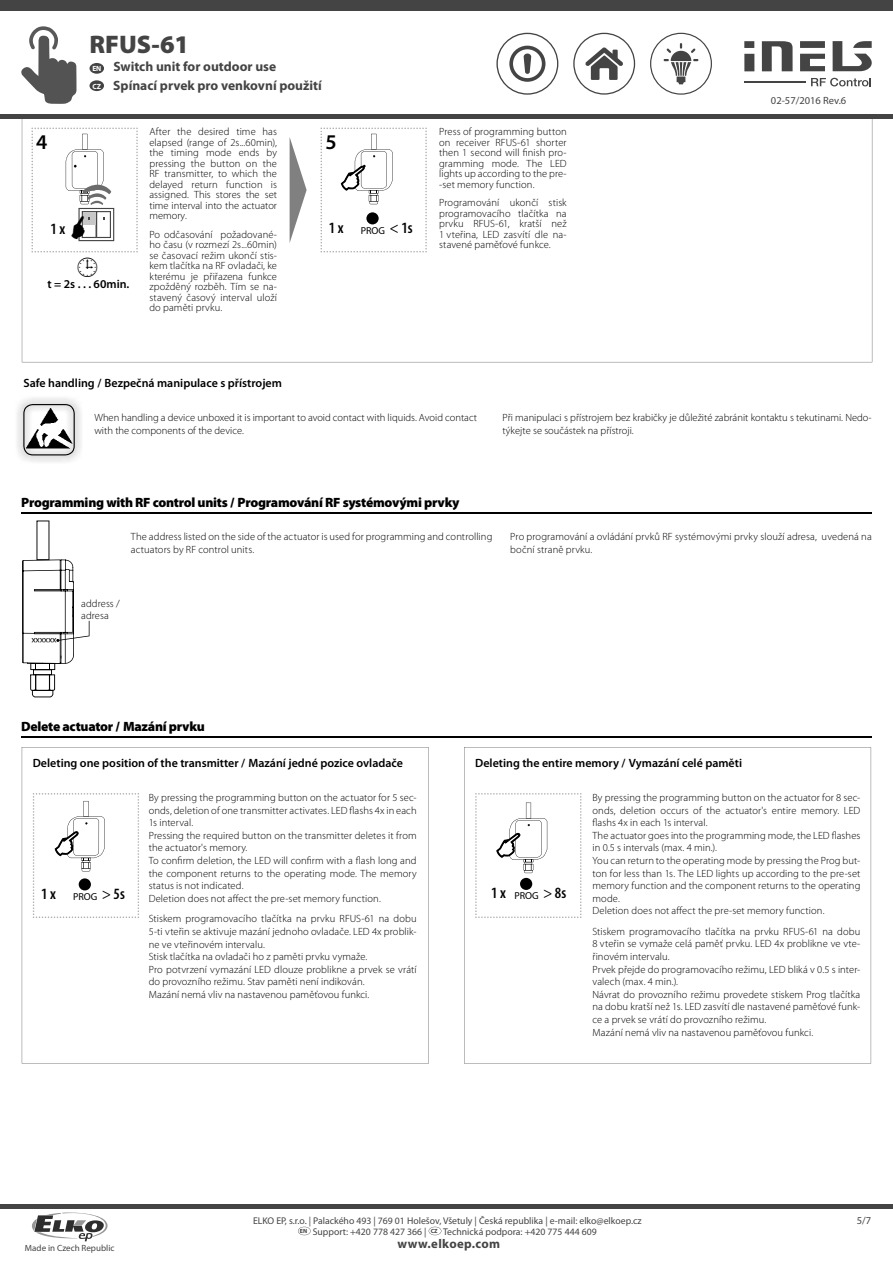
<style>
.page{position:relative;width:893px;height:1263px;background:#fff}
.page>*{position:absolute;margin:0;border:0;box-sizing:border-box;transform-origin:0 0}
.t1{font:27px "Wingdings";color:#000}
.t2{font:900 25.5px "Myriad Pro";color:#444}
.t3{font:600 21px "Myriad Pro";color:#000}
.t4{font:600 condensed 15.75px "Myriad Pro";color:#000}
.t5{font:900 13.5px "Myriad Pro";letter-spacing:-.02em;color:#000}
.t6{font:700 13.5px "Myriad Pro";color:#444}
.t7{font:700 12.75px "Myriad Pro";letter-spacing:.03em;color:#444}
.t8{font:600 12px "Myriad Pro";color:#000}
.t9{font:300 10.5px/12.6px "Myriad Pro";letter-spacing:.01em;color:#000}
.t10{font:10.5px "Myriad Pro";color:#444}
.t11{font:9.75px/11.7px "Myriad Pro";color:#444;text-align:center}
.t12{font:9px "Myriad Pro";color:#444}
.t13{font:9px "Myriad Pro";color:#000}
.s1{font-size:7.5px;color:#fff}
.s2{font-weight:400;font-stretch:normal;font-size:10.2px}
.s3{font-weight:400}
</style>
<div class="page">
<svg style="left:22px;top:118px;width:850px;height:244px"></svg>
<svg style="left:464px;top:747px;width:407px;height:316px"></svg>
<svg style="left:22px;top:747px;width:407px;height:316px"></svg>
<div style="left:0;top:0;width:893px;height:11px;background:#444"></div>
<hr style="left:0;top:114px;width:893px;height:4px;background:#444">
<svg style="left:650px;top:33px;width:62px;height:62px"></svg>
<svg style="left:573px;top:33px;width:62px;height:62px"></svg>
<svg style="left:496px;top:33px;width:62px;height:62px"></svg>
<div style="left:744px;top:54px;width:10px;height:17px;background:#444"></div>
<svg style="left:762px;top:41px;width:31px;height:30px"></svg>
<svg style="left:800px;top:54px;width:25px;height:17px"></svg>
<div style="left:800px;top:41px;width:25px;height:7px;background:#444"></div>
<svg style="left:833px;top:41px;width:39px;height:30px"></svg>
<div style="left:744px;top:41px;width:10px;height:7px;background:#444"></div>
<hr style="left:744px;top:81px;width:62px;height:1px;background:#444">
<svg style="left:811px;top:78px;width:60px;height:8px"></svg>
<div style="left:90px;top:63px;width:14px;height:11px;background:#444;border-radius:50%"></div>
<svg style="left:21px;top:26px;width:56px;height:78px"></svg>
<div style="left:0;top:1204px;width:893px;height:5px;background:#444"></div>
<div style="left:90px;top:80px;width:14px;height:11px;background:#444;border-radius:50%"></div>
<svg style="left:32px;top:1212px;width:76px;height:29px"></svg>
<svg style="left:290px;top:137px;width:17px;height:106px"></svg>
<img style="left:17px;top:398px;width:64px;height:64px">
<img style="left:21px;top:405px;width:56px;height:50px">
<svg style="left:23px;top:404px;width:52px;height:51px"></svg>
<hr style="left:21px;top:512px;width:851px;height:2px;background:#000">
<svg style="left:22px;top:520px;width:68px;height:177px"></svg>
<hr style="left:21px;top:736px;width:851px;height:2px;background:#000">
<svg style="left:298px;top:1227px;width:13px;height:8px"></svg>
<svg style="left:429px;top:1227px;width:12px;height:8px"></svg>
<svg style="left:320px;top:128px;width:107px;height:124px"></svg>
<svg style="left:31px;top:128px;width:107px;height:124px"></svg>
<svg style="left:33px;top:793px;width:106px;height:125px"></svg>
<svg style="left:475px;top:793px;width:106px;height:125px"></svg>
<h2 class="t2" style="left:90px;top:35px;width:101px">RFUS-61</h2>
<p class="t6" style="left:92px;top:61px;width:185px"><span class="s1">EN</span> Switch unit for outdoor use</p>
<p class="t6" style="left:92px;top:80px;width:231px"><span class="s1">CZ</span> Spínací prvek pro venkovní použití</p>
<h3 class="t3" style="left:36px;top:134px;width:13px">4</h3>
<h3 class="t3" style="left:325px;top:134px;width:13px">5</h3>
<p class="t9" style="left:439px;top:128px;width:129px;line-height:10.5px;text-align:justify">Press of programming button on receiver RFUS-61 shorter then 1 second will finish pro&shy;gramming mode. The LED lights up according to the pre--set memory function.</p>
<p class="t9" style="left:149px;top:128px;width:129px;line-height:10.5px;text-align:justify">After the desired time has elapsed (range of 2s...60min), the timing mode ends by pressing the button on the RF transmitter, to which the delayed return function is assigned. This stores the set time interval into the actuator memory.</p>
<p class="t9" style="left:439px;top:199px;width:129px;line-height:10.5px;text-align:justify">Programování ukončí stisk programovacího tlačítka na prvku RFUS-61, kratší než 1 vteřina, LED zasvítí dle na&shy;stavené paměťové funkce.</p>
<h3 class="t4" style="left:329px;top:222px;width:85px">1 x <span class="s2">PROG</span> <span class="s3">&lt;</span> 1s</h3>
<h3 class="t4" style="left:51px;top:223px;width:16px">1 x</h3>
<p class="t9" style="left:149px;top:230px;width:129px;line-height:10.5px;text-align:justify">Po odčasování požadované&shy;ho času (v rozmezí 2s...60min) se časovací režim ukončí stis&shy;kem tlačítka na RF ovladači, ke kterému je přiřazena funkce zpožděný rozběh. Tím se na&shy;stavený časový interval uloží do paměti prvku.</p>
<h1 class="t1" style="left:75px;top:252px;width:26px">•</h1>
<p class="t8" style="left:47px;top:280px;width:84px">t = 2s . . . 60min.</p>
<p class="t10" style="left:771px;top:96px;width:77px">02-57/2016 Rev.6</p>
<p class="t8" style="left:23px;top:379px;width:260px">Safe handling / Bezpečná manipulace s přístrojem</p>
<p class="t9" style="left:94px;top:412px;width:384px">When handling a device unboxed it is important to avoid contact with liquids. Avoid contact with the components of the device.</p>
<p class="t9" style="left:503px;top:412px;width:371px">Při manipulaci s přístrojem bez krabičky je důležité zabránit kontaktu s tekutinami. Nedo&shy;týkejte se součástek na přístroji.</p>
<p class="t5" style="left:21px;top:497px;width:440px">Programming with RF control units / Programování RF systémovými prvky</p>
<p class="t9" style="left:131px;top:532px;width:363px">The address listed on the side of the actuator is used for programming and controlling actuators by RF control units.</p>
<p class="t9" style="left:81px;top:598px;width:40px">address /</p>
<p class="t13" style="left:57px;top:644px;width:27px;rotate:-180deg">xxxxxx</p>
<p class="t9" style="left:81px;top:610px;width:29px">adresa</p>
<p class="t9" style="left:510px;top:532px;width:363px">Pro programování a ovládání prvků RF systémovými prvky slouží adresa, uvedená na boční straně prvku.</p>
<p class="t5" style="left:21px;top:721px;width:185px">Delete actuator / Mazání prvku</p>
<p class="t8" style="left:33px;top:758px;width:372px">Deleting one position of the transmitter / Mazání jedné pozice ovladače</p>
<p class="t8" style="left:475px;top:758px;width:268px">Deleting the entire memory / Vymazání celé paměti</p>
<p class="t9" style="left:149px;top:792px;width:269px">By pressing the programming button on the actuator for 5 sec&shy;onds, deletion of one transmitter activates. LED flashs 4x in each 1s interval.<br>Pressing the required button on the transmitter deletes it from the actuator's memory.<br>To confirm deletion, the LED will confirm with a flash long and the component returns to the operating mode. The memory status is not indicated.<br>Deletion does not affect the pre-set memory function.</p>
<p class="t9" style="left:592px;top:792px;width:269px">By pressing the programming button on the actuator for 8 sec&shy;onds, deletion occurs of the actuator's entire memory. LED flashs 4x in each 1s interval.<br>The actuator goes into the programming mode, the LED flashes in 0.5 s intervals (max. 4 min.).<br>You can return to the operating mode by pressing the Prog but&shy;ton for less than 1s. The LED lights up according to the pre-set memory function and the component returns to the operating mode.<br>Deletion does not affect the pre-set memory function.</p>
<h3 class="t4" style="left:41px;top:888px;width:85px">1 x <span class="s2">PROG</span> <span class="s3">&gt;</span> 5s</h3>
<h3 class="t4" style="left:491px;top:887px;width:77px">1 x <span class="s2">PROG</span> <span class="s3">&gt;</span> 8s</h3>
<p class="t9" style="left:149px;top:913px;width:269px">Stiskem programovacího tlačítka na prvku RFUS-61 na dobu 5-ti vteřin se aktivuje mazání jednoho ovladače. LED 4x problik&shy;ne ve vteřinovém intervalu.<br>Stisk tlačítka na ovladači ho z paměti prvku vymaže.<br>Pro potvrzení vymazání LED dlouze problikne a prvek se vrátí do provozního režimu. Stav paměti není indikován.<br>Mazání nemá vliv na nastavenou paměťovou funkci.</p>
<p class="t9" style="left:592px;top:926px;width:269px">Stiskem programovacího tlačítka na prvku RFUS-61 na dobu 8 vteřin se vymaže celá paměť prvku. LED 4x problikne ve vte&shy;řinovém intervalu.<br>Prvek přejde do programovacího režimu, LED bliká v 0.5 s inter&shy;valech (max. 4 min.).<br>Návrat do provozního režimu provedete stiskem Prog tlačítka na dobu kratší než 1s. LED zasvítí dle nastavené paměťové funk&shy;ce a prvek se vrátí do provozního režimu.<br>Mazání nemá vliv na nastavenou paměťovou funkci.</p>
<p class="t12" style="left:25px;top:1244px;width:91px">Made in Czech Republic</p>
<p class="t11" style="left:253px;top:1215px;width:390px">ELKO EP, s.r.o. | Palackého 493 | 769 01 Holešov, Všetuly | Česká republika | e-mail: elko@elkoep.cz<br><sup>EN</sup> Support: +420 778 427 366 | <sup>CZ</sup> Technická podpora: +420 775 444 609</p>
<p class="t7" style="left:397px;top:1239px;width:104px">www.elkoep.com</p>
<p class="t10" style="left:857px;top:1216px;width:16px">5/7</p>
</div>
